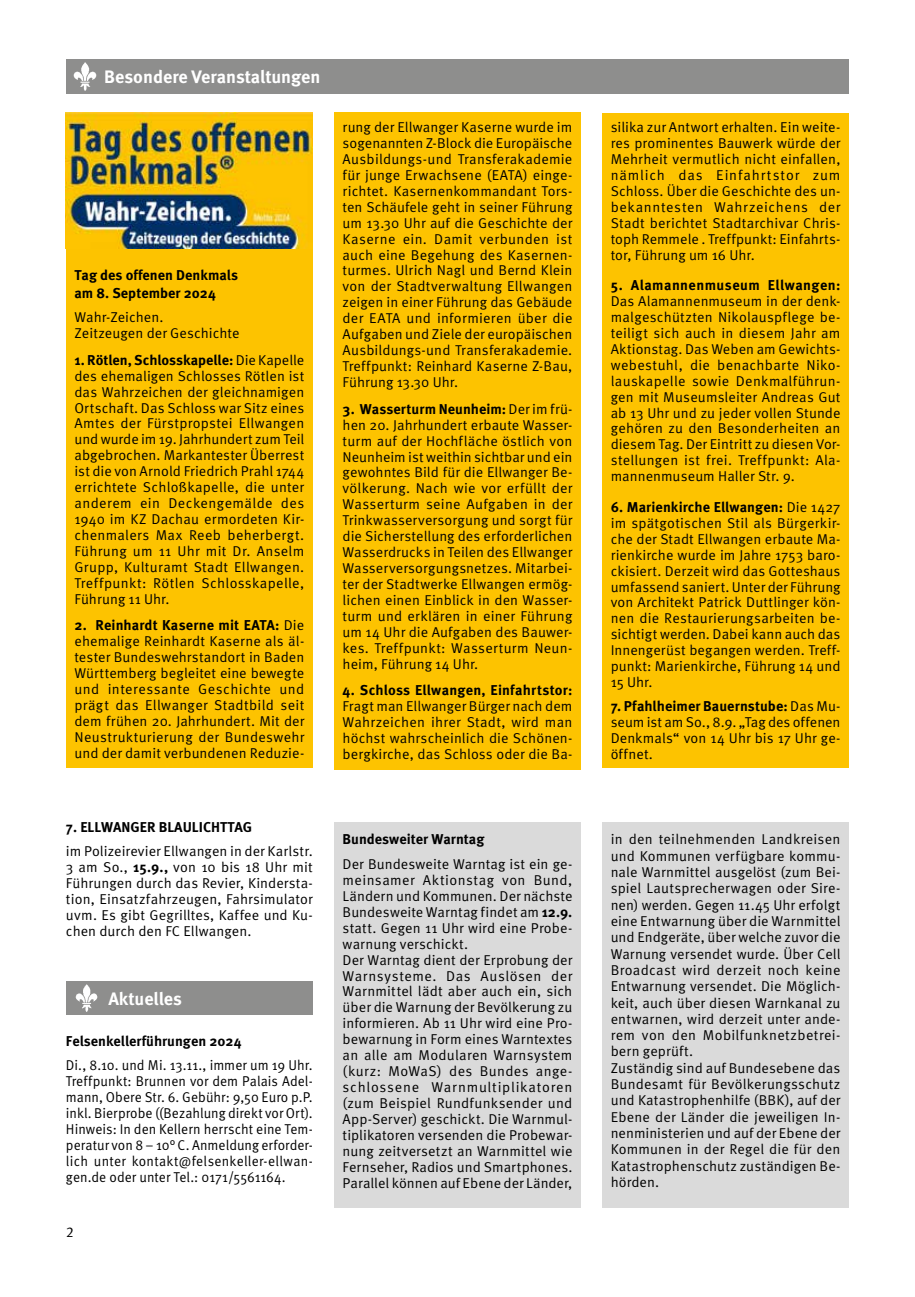
<style>
.page{position:relative;width:915px;height:1297px;background:#fff}
.page>*{position:absolute;margin:0;border:0;box-sizing:border-box;transform-origin:0 0}
.t1{font:700 18px "Meta OT";letter-spacing:-.005em;color:#fff}
.t2{font:14.25px/15.9px "Meta OT Norm";letter-spacing:.01em;color:#000;text-align:justify}
.t3{font:700 14.25px/18px "Meta OT";color:#000}
.t4{font:14.25px/15.9px "Meta OT Norm";letter-spacing:.01em;color:#000;text-align:justify;scale:.95 1}
.t5{font:700 14.25px "Meta OT";letter-spacing:.03em;color:#000}
.s1{font-family:"Meta OT Norm";font-weight:400}
.s2{font-family:"Meta OT";font-weight:700}
</style>
<div class="page">
<div style="left:66px;top:247px;width:247px;height:520px;background:#fdc300"></div>
<div style="left:334px;top:113px;width:246px;height:657px;background:#fdc300"></div>
<div style="left:602px;top:113px;width:246px;height:654px;background:#fdc300"></div>
<div style="left:334px;top:822px;width:246px;height:386px;background:#dadada"></div>
<div style="left:602px;top:822px;width:246px;height:386px;background:#dadada"></div>
<div style="left:66px;top:60px;width:536px;height:34px;background:#8e8e8d"></div>
<img style="left:74px;top:62px;width:23px;height:29px">
<div style="left:591px;top:60px;width:257px;height:34px;background:#8e8e8d"></div>
<img style="left:66px;top:113px;width:247px;height:136px">
<div style="left:66px;top:981px;width:246px;height:34px;background:#8e8e8d"></div>
<img style="left:75px;top:984px;width:23px;height:28px">
<p class="t1" style="left:104px;top:66px;width:217px">Besondere Veranstaltungen</p>
<p class="t3" style="left:74px;top:266px;width:165px">Tag des offenen Denkmals am 8. September 2024</p>
<p class="t2" style="left:74px;top:309px;width:166px">Wahr-Zeichen.<br>Zeitzeugen der Geschichte</p>
<p class="t3" style="left:74px;top:351px;width:231px">1. Rötlen, Schlosskapelle: <span class="s1">Die Kapelle</span></p>
<p class="t2" style="left:74px;top:368px;width:231px">des ehemaligen Schlosses Rötlen ist das Wahrzeichen der gleichnamigen Ortschaft. Das Schloss war Sitz eines Amtes der Fürstpropstei Ellwangen und wurde im 19. Jahrhundert zum Teil abgebrochen. Markantester Überrest ist die von Arnold Friedrich Prahl 1744 errichtete Schloßkapelle, die unter anderem ein Deckengemälde des 1940 im KZ Dachau ermordeten Kir&shy;chenmalers Max Reeb beherbergt.<br>Führung um 11 Uhr mit Dr. Anselm Grupp, Kulturamt Stadt Ellwangen.<br>Treffpunkt: Rötlen Schlosskapelle, Führung 11 Uhr.</p>
<p class="t3" style="left:74px;top:617px;width:231px">2. Reinhardt Kaserne mit EATA: <span class="s1">Die</span></p>
<p class="t2" style="left:74px;top:634px;width:231px">ehemalige Reinhardt Kaserne als äl&shy;tester Bundeswehrstandort in Baden Württemberg begleitet eine bewegte und interessante Geschichte und prägt das Ellwanger Stadtbild seit dem frühen 20. Jahrhundert. Mit der Neustrukturierung der Bundeswehr und der damit verbundenen Reduzie-</p>
<p class="t2" style="left:342px;top:119px;width:231px">rung der Ellwanger Kaserne wurde im sogenannten Z-Block die Europäische Ausbildungs-und Transferakademie für junge Erwachsene (EATA) einge&shy;richtet. Kasernenkommandant Tors&shy;ten Schäufele geht in seiner Führung um 13.30 Uhr auf die Geschichte der Kaserne ein. Damit verbunden ist auch eine Begehung des Kasernen&shy;turmes. Ulrich Nagl und Bernd Klein von der Stadtverwaltung Ellwangen zeigen in einer Führung das Gebäude der EATA und informieren über die Aufgaben und Ziele der europäischen Ausbildungs-und Transferakademie.<br>Treffpunkt: Reinhard Kaserne Z-Bau, Führung 13.30 Uhr.</p>
<p class="t3" style="left:342px;top:400px;width:231px">3. Wasserturm Neunheim: <span class="s1">Der im frü-</span></p>
<p class="t2" style="left:342px;top:417px;width:231px">hen 20. Jahrhundert erbaute Wasser&shy;turm auf der Hochfläche östlich von Neunheim ist weithin sichtbar und ein gewohntes Bild für die Ellwanger Be&shy;völkerung. Nach wie vor erfüllt der Wasserturm seine Aufgaben in der Trinkwasserversorgung und sorgt für die Sicherstellung des erforderlichen Wasserdrucks in Teilen des Ellwanger Wasserversorgungsnetzes. Mitarbei&shy;ter der Stadtwerke Ellwangen ermög&shy;lichen einen Einblick in den Wasser&shy;turm und erklären in einer Führung um 14 Uhr die Aufgaben des Bauwer&shy;kes. Treffpunkt: Wasserturm Neun&shy;heim, Führung 14 Uhr.</p>
<p class="t3" style="left:342px;top:682px;width:231px">4. Schloss Ellwangen, Einfahrtstor:</p>
<p class="t2" style="left:342px;top:699px;width:231px">Fragt man Ellwanger Bürger nach dem Wahrzeichen ihrer Stadt, wird man höchst wahrscheinlich die Schönen&shy;bergkirche, das Schloss oder die Ba-</p>
<p class="t3" style="left:66px;top:818px;width:188px">7. ELLWANGER BLAULICHTTAG</p>
<p class="t2" style="left:66px;top:843px;width:248px">im Polizeirevier Ellwangen in der Karlstr.<br>3 am So., <span class="s2">15.9.,</span> von 10 bis 18 Uhr mit Führungen durch das Revier, Kindersta&shy;tion, Einsatzfahrzeugen, Fahrsimulator uvm. Es gibt Gegrilltes, Kaffee und Ku&shy;chen durch den FC Ellwangen.</p>
<p class="t1" style="left:108px;top:987px;width:75px">Aktuelles</p>
<p class="t3" style="left:66px;top:1032px;width:177px">Felsenkellerführungen 2024</p>
<p class="t4" style="left:66px;top:1058px;width:261px">Di., 8.10. und Mi. 13.11., immer um 19 Uhr.<br>Treffpunkt: Brunnen vor dem Palais Adel&shy;mann, Obere Str. 6. Gebühr: 9,50 Euro p.P. inkl. Bierprobe ((Bezahlung direkt vor Ort).<br>Hinweis: In den Kellern herrscht eine Tem&shy;peratur von 8 – 10° C. Anmeldung erforder&shy;lich unter kontakt@felsenkeller-ellwan&shy;gen.de oder unter Tel.: 0171/5561164.</p>
<p class="t2" style="left:66px;top:1225px;width:10px">2</p>
<p class="t3" style="left:342px;top:831px;width:143px">Bundesweiter Warntag</p>
<p class="t2" style="left:342px;top:856px;width:231px;text-align:left">Der Bundesweite Warntag ist ein ge&shy;meinsamer Aktionstag von Bund, Ländern und Kommunen. Der nächste Bundesweite Warntag findet am <span class="s2">12.9. </span>statt. Gegen 11 Uhr wird eine Probe&shy;warnung verschickt.<br>Der Warntag dient der Erprobung der Warnsysteme. Das Auslösen der Warnmittel lädt aber auch ein, sich über die Warnung der Bevölkerung zu informieren. Ab 11 Uhr wird eine Pro&shy;bewarnung in Form eines Warntextes an alle am Modularen Warnsystem (kurz: MoWaS) des Bundes ange&shy;schlossene Warnmultiplikatoren (zum Beispiel Rundfunksender und App-Server) geschickt. Die Warnmul&shy;tiplikatoren versenden die Probewar&shy;nung zeitversetzt an Warnmittel wie Fernseher, Radios und Smartphones.<br>Parallel können auf Ebene der Länder,</p>
<p class="t2" style="left:610px;top:119px;width:231px">silika zur Antwort erhalten. Ein weite&shy;res prominentes Bauwerk würde der Mehrheit vermutlich nicht einfallen, nämlich das Einfahrtstor zum Schloss. Über die Geschichte des un&shy;bekanntesten Wahrzeichens der Stadt berichtet Stadtarchivar Chris&shy;toph Remmele . Treffpunkt: Einfahrts&shy;tor, Führung um 16 Uhr.</p>
<p class="t5" style="left:610px;top:276px;width:231px">5. Alamannenmuseum Ellwangen:</p>
<p class="t2" style="left:610px;top:293px;width:231px">Das Alamannenmuseum in der denk&shy;malgeschützten Nikolauspflege be&shy;teiligt sich auch in diesem Jahr am Aktionstag. Das Weben am Gewichts&shy;webestuhl, die benachbarte Niko&shy;lauskapelle sowie Denkmalführun&shy;gen mit Museumsleiter Andreas Gut ab 13 Uhr und zu jeder vollen Stunde gehören zu den Besonderheiten an diesem Tag. Der Eintritt zu diesen Vor&shy;stellungen ist frei. Treffpunkt: Ala&shy;mannenmuseum Haller Str. 9.</p>
<p class="t3" style="left:610px;top:498px;width:231px">6. Marienkirche Ellwangen: <span class="s1">Die 1427</span></p>
<p class="t2" style="left:610px;top:515px;width:231px">im spätgotischen Stil als Bürgerkir&shy;che der Stadt Ellwangen erbaute Ma&shy;rienkirche wurde im Jahre 1753 baro&shy;ckisiert. Derzeit wird das Gotteshaus umfassend saniert. Unter der Führung von Architekt Patrick Duttlinger kön&shy;nen die Restaurierungsarbeiten be&shy;sichtigt werden. Dabei kann auch das Innengerüst begangen werden. Treff&shy;punkt: Marienkirche, Führung 14 und 15 Uhr.</p>
<p class="t3" style="left:610px;top:697px;width:231px">7. Pfahlheimer Bauernstube: <span class="s1">Das Mu-</span></p>
<p class="t2" style="left:610px;top:714px;width:231px">seum ist am So., 8.9. „Tag des offenen Denkmals“ von 14 Uhr bis 17 Uhr ge&shy;öffnet.</p>
<p class="t2" style="left:610px;top:831px;width:231px;line-height:16.4px;text-align:left">in den teilnehmenden Landkreisen und Kommunen verfügbare kommu&shy;nale Warnmittel ausgelöst (zum Bei&shy;spiel Lautsprecherwagen oder Sire&shy;nen) werden. Gegen 11.45 Uhr erfolgt eine Entwarnung über die Warnmittel und Endgeräte, über welche zuvor die Warnung versendet wurde. Über Cell Broadcast wird derzeit noch keine Entwarnung versendet. Die Möglich&shy;keit, auch über diesen Warnkanal zu entwarnen, wird derzeit unter ande&shy;rem von den Mobilfunknetzbetrei&shy;bern geprüft.<br>Zuständig sind auf Bundesebene das Bundesamt für Bevölkerungsschutz und Katastrophenhilfe (BBK), auf der Ebene der Länder die jeweiligen In&shy;nenministerien und auf der Ebene der Kommunen in der Regel die für den Katastrophenschutz zuständigen Be&shy;hörden.</p>
</div>
